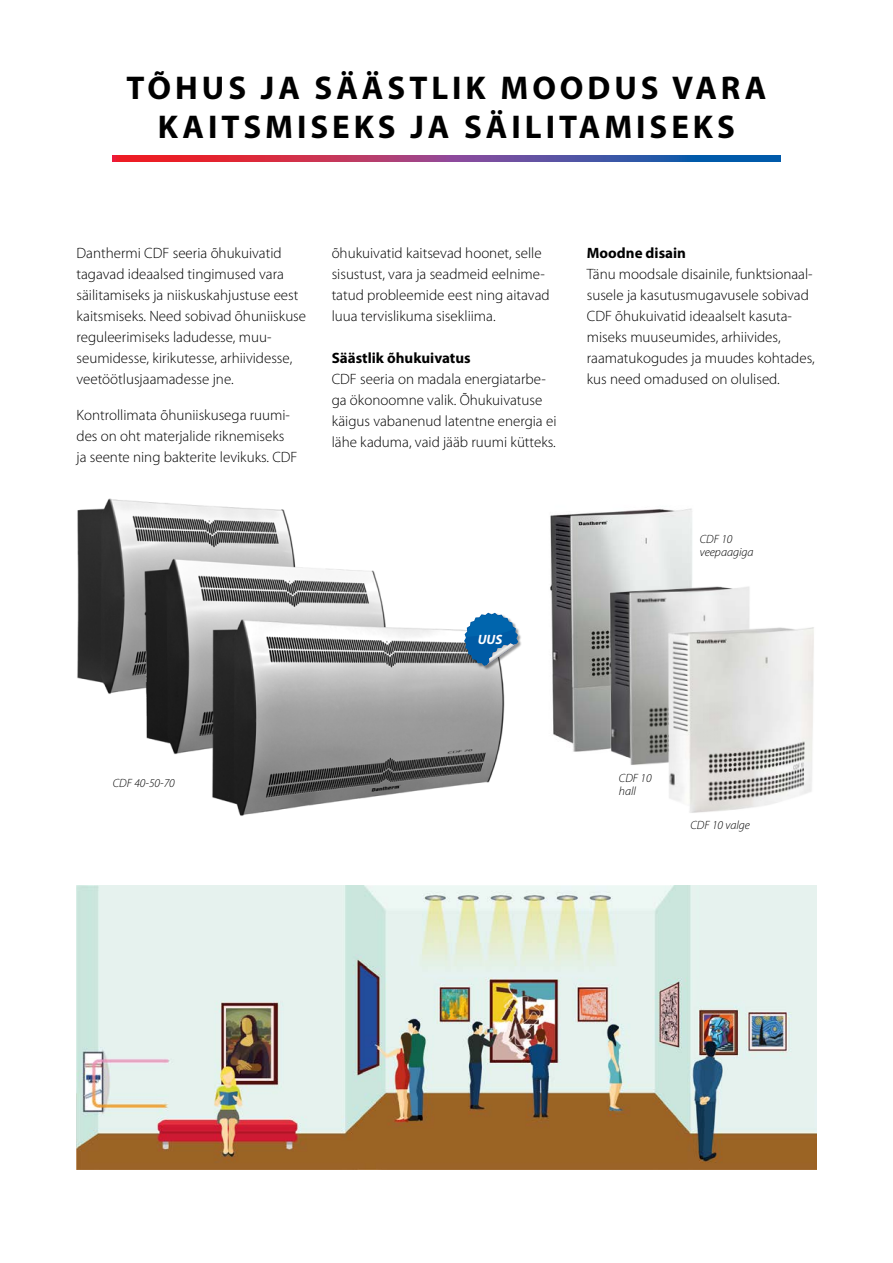
<style>
.page{position:relative;width:893px;height:1263px;background:#fff}
.page>*{position:absolute;margin:0;border:0;box-sizing:border-box;transform-origin:0 0}
.t1{font:700 33px/39px "Myriad Pro";letter-spacing:.12em;color:#000;text-align:center}
.t2{font:300 15px/21px "Myriad Pro";color:#000}
.t3{font:700 15px "Myriad Pro";color:#000}
.t4{font:italic 700 13.5px "Myriad Pro";color:#fff}
.t5{font:italic 300 12px "Myriad Pro";color:#000}
</style>
<div class="page">
<svg style="left:113px;top:155px;width:668px;height:7px;background:#854278"></svg>
<img style="left:77px;top:886px;width:739px;height:283px">
<img style="left:550px;top:508px;width:142px;height:244px">
<img style="left:606px;top:547px;width:86px;height:218px">
<img style="left:668px;top:586px;width:146px;height:227px">
<img style="left:77px;top:498px;width:428px;height:318px">
<div style="left:464px;top:613px;width:58px;height:57px;background:#000;opacity:.41"></div>
<svg style="left:464px;top:613px;width:54px;height:53px"></svg>
<p class="t1" style="left:127px;top:67px;width:641px">TÕHUS JA SÄÄSTLIK MOODUS VARA<br>KAITSMISEKS JA SÄILITAMISEKS</p>
<p class="t2" style="left:77px;top:243px;width:231px">Danthermi CDF seeria õhukuivatid tagavad ideaalsed tingimused vara säilitamiseks ja niiskuskahjustuse eest kaitsmiseks. Need sobivad õhuniiskuse reguleerimiseks ladudesse, muu&shy;seumidesse, kirikutesse, arhiividesse, veetöötlusjaamadesse jne.</p>
<p class="t2" style="left:77px;top:405px;width:222px">Kontrollimata õhuniiskusega ruumi&shy;des on oht materjalide riknemiseks ja seente ning bakterite levikuks. CDF</p>
<p class="t2" style="left:332px;top:243px;width:219px">õhukuivatid kaitsevad hoonet, selle sisustust, vara ja seadmeid eelnime&shy;tatud probleemide eest ning aitavad luua tervislikuma sisekliima.</p>
<p class="t3" style="left:332px;top:348px;width:141px">Säästlik õhukuivatus</p>
<p class="t2" style="left:332px;top:369px;width:226px">CDF seeria on madala energiatarbe&shy;ga ökonoomne valik. Õhukuivatuse käigus vabanenud latentne energia ei lähe kaduma, vaid jääb ruumi kütteks.</p>
<p class="t4" style="left:478px;top:630px;width:26px">UUS</p>
<p class="t3" style="left:587px;top:243px;width:101px">Moodne disain</p>
<p class="t2" style="left:587px;top:264px;width:229px">Tänu moodsale disainile, funktsionaal&shy;susele ja kasutusmugavusele sobivad CDF õhukuivatid ideaalselt kasuta&shy;miseks muuseumides, arhiivides, raamatukogudes ja muudes kohtades, kus need omadused on olulised.</p>
<p class="t5" style="left:700px;top:532px;width:34px">CDF 10</p>
<p class="t5" style="left:700px;top:546px;width:55px">veepaagiga</p>
<p class="t5" style="left:113px;top:776px;width:64px">CDF 40-50-70</p>
<p class="t5" style="left:619px;top:772px;width:34px">CDF 10</p>
<p class="t5" style="left:619px;top:785px;width:19px">hall</p>
<p class="t5" style="left:690px;top:819px;width:61px">CDF 10 valge</p>
</div>
